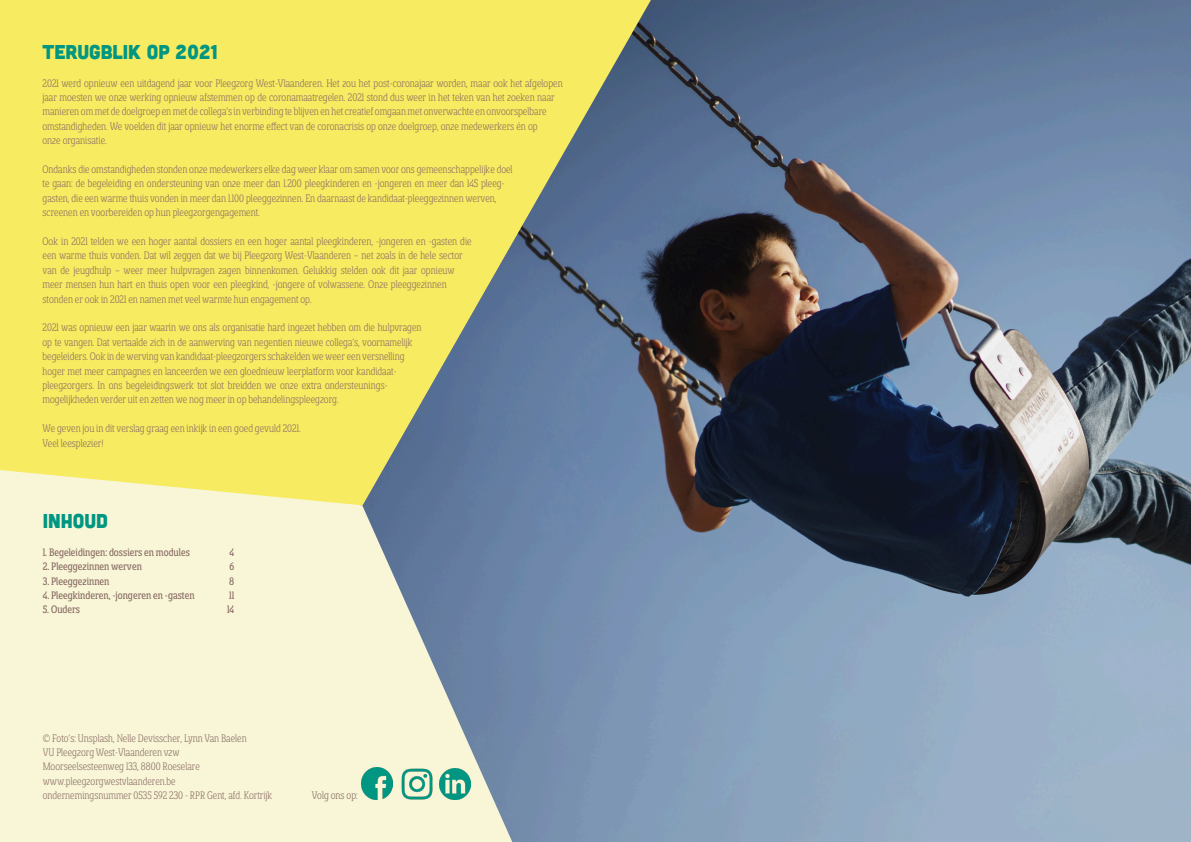
<style>
.page{position:relative;width:1191px;height:842px;background:#fff}
.page>*{position:absolute;margin:0;border:0;box-sizing:border-box;transform-origin:0 0}
.t1{font:20px "Cubano Sharp";color:#009681}
.t2{font:12px/14.4px "Sancoale Sl Sf Con Lig";color:#866761}
.t3{font:12px/14.4px "Sancoale Sl Sf Con Reg";color:#866761;text-align:justify}
.t4{font:12px "Sancoale Sl Sf Con Lig";color:#80625d}
</style>
<div class="page">
<img style="left:512px;top:0;width:679px;height:842px">
<svg style="left:0;top:0;width:651px;height:505px;background:#d5d16c"></svg>
<svg style="left:0;top:470px;width:512px;height:372px;background:#e0e2c9"></svg>
<img style="left:362px;top:768px;width:31px;height:31px">
<img style="left:401px;top:768px;width:31px;height:32px">
<img style="left:440px;top:768px;width:31px;height:32px">
<h1 class="t1" style="left:43px;top:38px;width:177px">TERUGBLIK OP 2021</h1>
<p class="t2" style="left:43px;top:76px;width:521px">2021 werd opnieuw een uitdagend jaar voor Pleegzorg West-Vlaanderen. Het zou het post-coronajaar worden, maar ook het afgelopen jaar moesten we onze werking opnieuw afstemmen op de coronamaatregelen. 2021 stond dus weer in het teken van het zoeken naar manieren om met de doelgroep en met de collega’s in verbinding te blijven en het creatief omgaan met onverwachte en onvoorspelbare omstandigheden. We voelden dit jaar opnieuw het enorme effect van de coronacrisis op onze doelgroep, onze medewerkers én op<br>onze organisatie.</p>
<p class="t2" style="left:43px;top:162px;width:471px">Ondanks die omstandigheden stonden onze medewerkers elke dag weer klaar om samen voor ons gemeenschappelijke doel te gaan: de begeleiding en ondersteuning van onze meer dan 1.200 pleegkinderen en -jongeren en meer dan 145 pleeg&shy;gasten, die een warme thuis vonden in meer dan 1.100 pleeggezinnen. En daarnaast de kandidaat-pleeggezinnen werven, screenen en voorbereiden op hun pleegzorgengagement.</p>
<p class="t2" style="left:43px;top:234px;width:431px">Ook in 2021 telden we een hoger aantal dossiers en een hoger aantal pleegkinderen, -jongeren en -gasten die een warme thuis vonden. Dat wil zeggen dat we bij Pleegzorg West-Vlaanderen – net zoals in de hele sector van de jeugdhulp – weer meer hulpvragen zagen binnenkomen. Gelukkig stelden ook dit jaar opnieuw meer mensen hun hart en thuis open voor een pleegkind, -jongere of volwassene. Onze pleeggezinnen stonden er ook in 2021 en namen met veel warmte hun engagement op.</p>
<p class="t2" style="left:43px;top:321px;width:380px">2021 was opnieuw een jaar waarin we ons als organisatie hard ingezet hebben om die hulpvragen op te vangen. Dat vertaalde zich in de aanwerving van negentien nieuwe collega’s, voornamelijk begeleiders. Ook in de werving van kandidaat-pleegzorgers schakelden we weer een versnelling hoger met meer campagnes en lanceerden we een gloednieuw leerplatform voor kandidaat&shy;pleegzorgers. In ons begeleidingswerk tot slot breidden we onze extra ondersteunings&shy;mogelijkheden verder uit en zetten we nog meer in op behandelingspleegzorg.</p>
<p class="t2" style="left:43px;top:421px;width:260px">We geven jou in dit verslag graag een inkijk in een goed gevuld 2021.<br>Veel leesplezier!</p>
<h1 class="t1" style="left:43px;top:508px;width:67px">INHOUD</h1>
<p class="t3" style="left:43px;top:545px;width:149px">1. Begeleidingen: dossiers en modules</p>
<p class="t3" style="left:43px;top:559px;width:101px">2. Pleeggezinnen werven</p>
<p class="t3" style="left:43px;top:574px;width:68px">3. Pleeggezinnen</p>
<p class="t3" style="left:43px;top:588px;width:153px">4. Pleegkinderen, -jongeren en -gasten</p>
<p class="t3" style="left:43px;top:603px;width:39px">5. Ouders</p>
<p class="t3" style="left:227px;top:545px;width:9px">4<br>6<br>8<br>11<br>14</p>
<p class="t2" style="left:43px;top:731px;width:231px">© Foto’s: Unsplash, Nelle Devisscher, Lynn Van Baelen<br>VU Pleegzorg West-Vlaanderen vzw<br>Moorseelsesteenweg 133, 8800 Roeselare www.pleegzorgwestvlaanderen.be<br>ondernemingsnummer 0535 592 230 - RPR Gent, afd. Kortrijk</p>
<p class="t4" style="left:312px;top:790px;width:47px">Volg ons op:</p>
</div>
